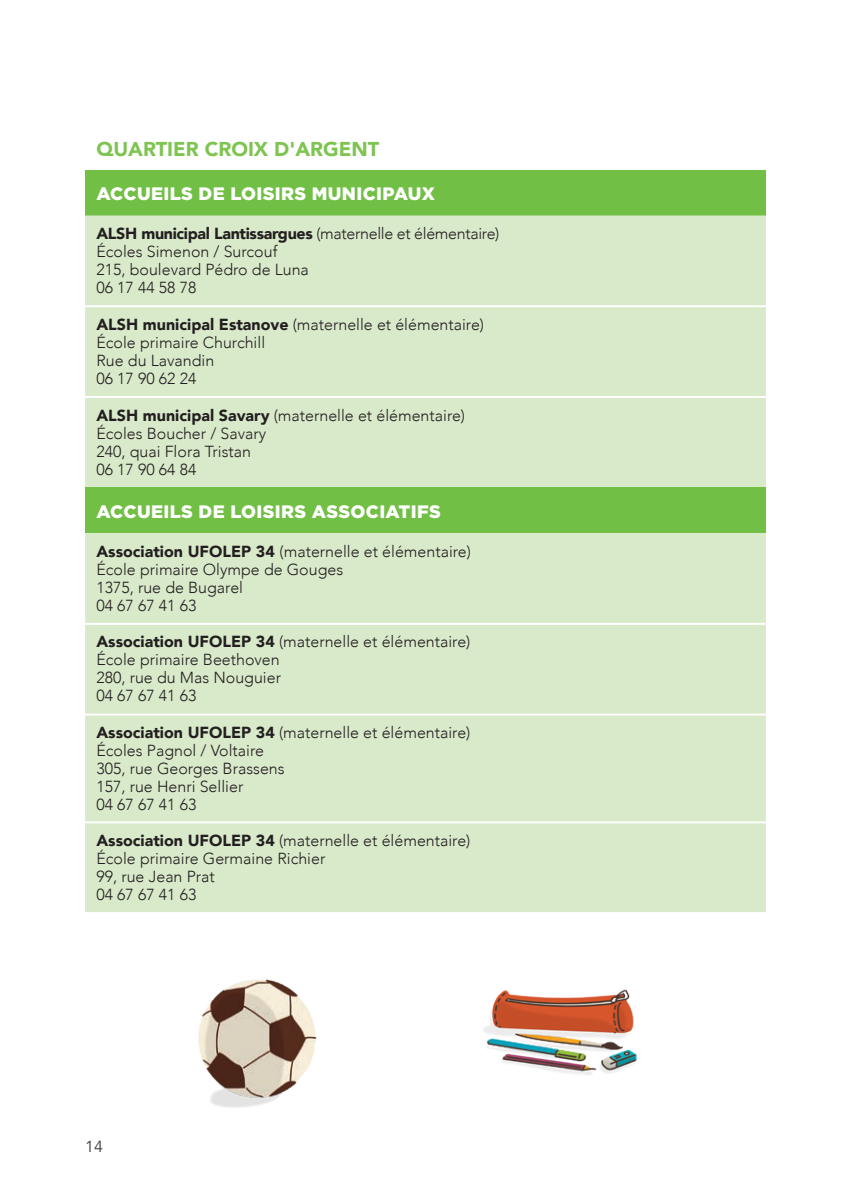
<style>
.page{position:relative;width:851px;height:1191px;background:#fff}
.page>*{position:absolute;margin:0;border:0;box-sizing:border-box;transform-origin:0 0}
.t1{font:900 20px "Avenir";color:#7ec451}
.t2{font:900 18px "Gotham";letter-spacing:.02em;color:#fff}
.t3{font:300 16px/18px "Avenir";color:#231f20}
.t4{font:16px "Avenir";color:#3e3e3f}
.s1{font-weight:900}
</style>
<div class="page">
<div style="left:85px;top:170px;width:680px;height:45px;background:#71bf44"></div>
<div style="left:85px;top:215px;width:680px;height:697px;background:#d9eaca"></div>
<div style="left:85px;top:488px;width:680px;height:45px;background:#71bf44"></div>
<hr style="left:85px;top:305px;width:680px;height:2px;background:#fff">
<hr style="left:85px;top:396px;width:680px;height:2px;background:#fff">
<hr style="left:85px;top:623px;width:680px;height:2px;background:#fff">
<hr style="left:85px;top:713px;width:680px;height:2px;background:#fff">
<hr style="left:85px;top:821px;width:680px;height:2px;background:#fff">
<img style="left:483px;top:989px;width:154px;height:86px">
<img style="left:198px;top:979px;width:119px;height:129px">
<p class="t1" style="left:96px;top:132px;width:284px">QUARTIER CROIX D'ARGENT</p>
<p class="t2" style="left:96px;top:181px;width:340px">ACCUEILS DE LOISIRS MUNICIPAUX</p>
<p class="t3" style="left:96px;top:224px;width:404px"><span class="s1">ALSH municipal Lantissargues</span> (maternelle et élémentaire)<br>Écoles Simenon / Surcouf<br>215, boulevard Pédro de Luna<br>06 17 44 58 78</p>
<p class="t3" style="left:96px;top:315px;width:389px"><span class="s1">ALSH municipal Estanove</span> (maternelle et élémentaire)<br>École primaire Churchill<br>Rue du Lavandin<br>06 17 90 62 24</p>
<p class="t3" style="left:96px;top:406px;width:370px"><span class="s1">ALSH municipal Savary</span> (maternelle et élémentaire)<br>Écoles Boucher / Savary<br>240, quai Flora Tristan<br>06 17 90 64 84</p>
<p class="t2" style="left:96px;top:499px;width:346px">ACCUEILS DE LOISIRS ASSOCIATIFS</p>
<p class="t3" style="left:96px;top:542px;width:376px"><span class="s1">Association UFOLEP 34</span> (maternelle et élémentaire)<br>École primaire Olympe de Gouges<br>1375, rue de Bugarel<br>04 67 67 41 63</p>
<p class="t3" style="left:96px;top:633px;width:375px"><span class="s1">Association UFOLEP 34</span> (maternelle et élémentaire)<br>École primaire Beethoven<br>280, rue du Mas Nouguier<br>04 67 67 41 63</p>
<p class="t3" style="left:96px;top:723px;width:375px"><span class="s1">Association UFOLEP 34</span> (maternelle et élémentaire)<br>Écoles Pagnol / Voltaire<br>305, rue Georges Brassens<br>157, rue Henri Sellier<br>04 67 67 41 63</p>
<p class="t3" style="left:96px;top:831px;width:375px"><span class="s1">Association UFOLEP 34</span> (maternelle et élémentaire)<br>École primaire Germaine Richier<br>99, rue Jean Prat<br>04 67 67 41 63</p>
<p class="t4" style="left:85px;top:1136px;width:19px">14</p>
</div>
